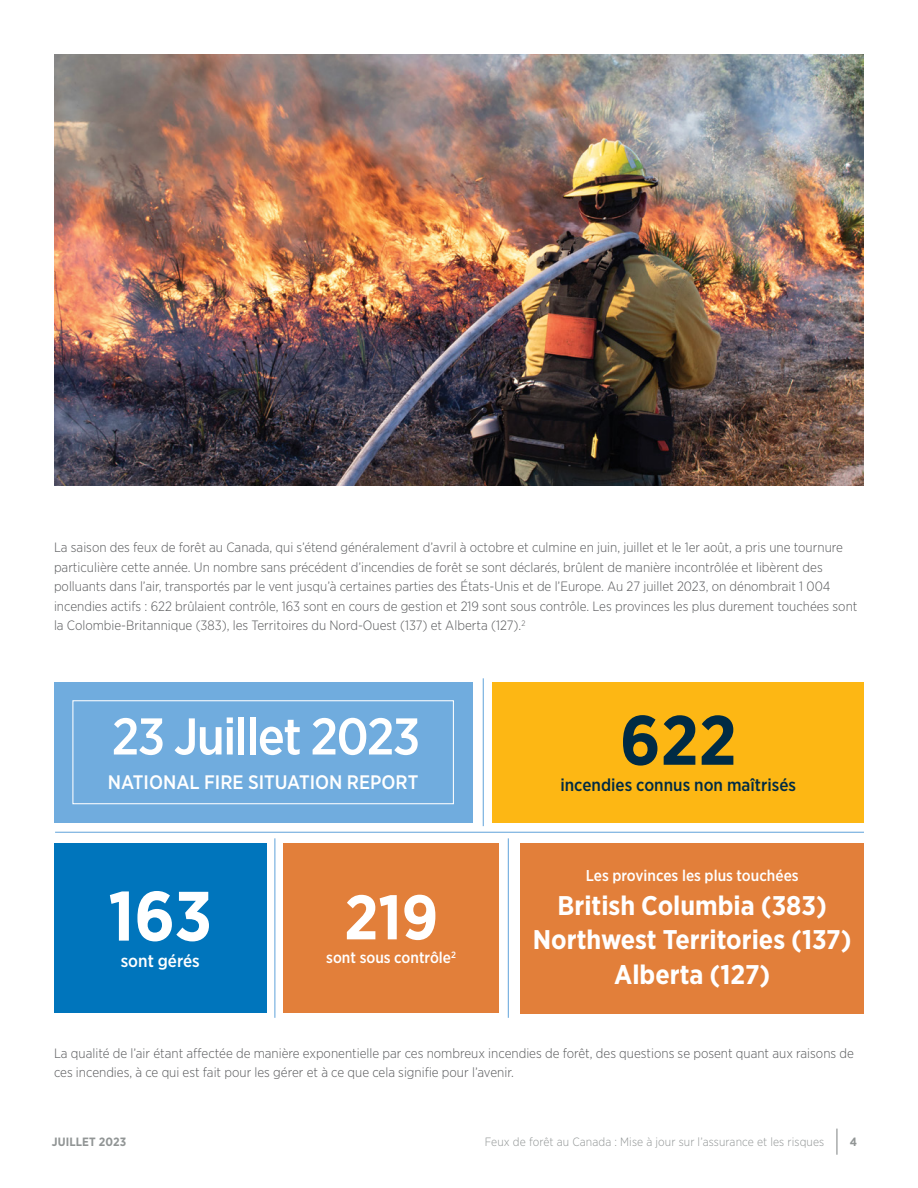
<style>
.page{position:relative;width:918px;height:1188px;background:#fff}
.page>*{position:absolute;margin:0;border:0;box-sizing:border-box;transform-origin:0 0}
.t1{font:700 69.75px "Gotham Narrow";color:#fff}
.t2{font:700 69.75px "Gotham Narrow";color:#002b44}
.t3{font:700 62.7px "Gotham Narrow";color:#fff}
.t4{font:500 51.6px "Gotham Narrow";letter-spacing:-.03em;color:#fff}
.t5{font:700 27px/34.3px "Gotham Narrow";color:#fff;text-align:center}
.t6{font:500 19.5px "Gotham Narrow";color:#fff}
.t7{font:500 17.4px "Gotham Narrow";color:#002b44}
.t8{font:500 17.4px "Gotham Narrow";color:#fff}
.t9{font:500 15.75px "Gotham Narrow";color:#fff}
.t10{font:300 13.5px/19.5px "Gotham Narrow";color:#58595b}
.t11{font:300 12px "Gotham Narrow";letter-spacing:.01em;color:#919595}
.t12{font:700 12px "Gotham Narrow";letter-spacing:.01em;color:#919595}
</style>
<div class="page">
<svg style="left:837px;top:1129px;width:1px;height:26px"></svg>
<hr style="left:55px;top:832px;width:809px;height:1px;background:#70acde">
<div style="left:54px;top:843px;width:213px;height:170px;background:#0075bc"></div>
<div style="left:283px;top:843px;width:216px;height:170px;background:#e27f3a"></div>
<div style="left:521px;top:843px;width:343px;height:170px;background:#e27f3a"></div>
<hr style="left:508px;top:838px;width:1px;height:180px;background:#70acde">
<hr style="left:274px;top:838px;width:1px;height:180px;background:#70acde">
<div style="left:492px;top:682px;width:372px;height:140px;background:#fdb714"></div>
<hr style="left:483px;top:678px;width:1px;height:148px;background:#70acde">
<div style="left:54px;top:682px;width:418px;height:140px;background:#70acde"></div>
<div style="left:72px;top:700px;width:382px;height:104px;border:1px solid #fff"></div>
<img style="left:54px;top:54px;width:810px;height:432px">
<p class="t10" style="left:54px;top:537px;width:805px">La saison des feux de forêt au Canada, qui s’étend généralement d’avril à octobre et culmine en juin, juillet et le 1er août, a pris une tournure particulière cette année. Un nombre sans précédent d’incendies de forêt se sont déclarés, brûlent de manière incontrôlée et libèrent des polluants dans l’air, transportés par le vent jusqu’à certaines parties des États-Unis et de l’Europe. Au 27 juillet 2023, on dénombrait 1 004 incendies actifs : 622 brûlaient contrôle, 163 sont en cours de gestion et 219 sont sous contrôle. Les provinces les plus durement touchées sont la Colombie-Britannique (383), les Territoires du Nord-Ouest (137) et Alberta (127).<sup>2</sup></p>
<h3 class="t4" style="left:112px;top:704px;width:310px">23 Juillet 2023</h3>
<h3 class="t6" style="left:108px;top:770px;width:312px">NATIONAL FIRE SITUATION REPORT</h3>
<h1 class="t1" style="left:108px;top:871px;width:105px">163</h1>
<p class="t8" style="left:121px;top:950px;width:81px">sont gérés</p>
<h2 class="t3" style="left:344px;top:877px;width:96px">219</h2>
<p class="t9" style="left:326px;top:947px;width:131px">sont sous contrôle<sup>2</sup></p>
<h1 class="t2" style="left:620px;top:695px;width:118px">622</h1>
<p class="t7" style="left:560px;top:774px;width:237px">incendies connus non maîtrisés</p>
<p class="t9" style="left:586px;top:865px;width:214px">Les provinces les plus touchées</p>
<h3 class="t5" style="left:533px;top:888px;width:320px">British Columbia (383)<br>Northwest Territories (137)<br>Alberta (127)</h3>
<p class="t10" style="left:54px;top:1043px;width:801px">La qualité de l’air étant affectée de manière exponentielle par ces nombreux incendies de forêt, des questions se posent quant aux raisons de ces incendies, à ce qui est fait pour les gérer et à ce que cela signifie pour l’avenir.</p>
<p class="t12" style="left:52px;top:1134px;width:76px">JUILLET 2023</p>
<p class="t11" style="left:485px;top:1135px;width:341px">Feux de forêt au Canada : Mise à jour sur l’assurance et les risques</p>
<p class="t12" style="left:850px;top:1135px;width:9px">4</p>
</div>
